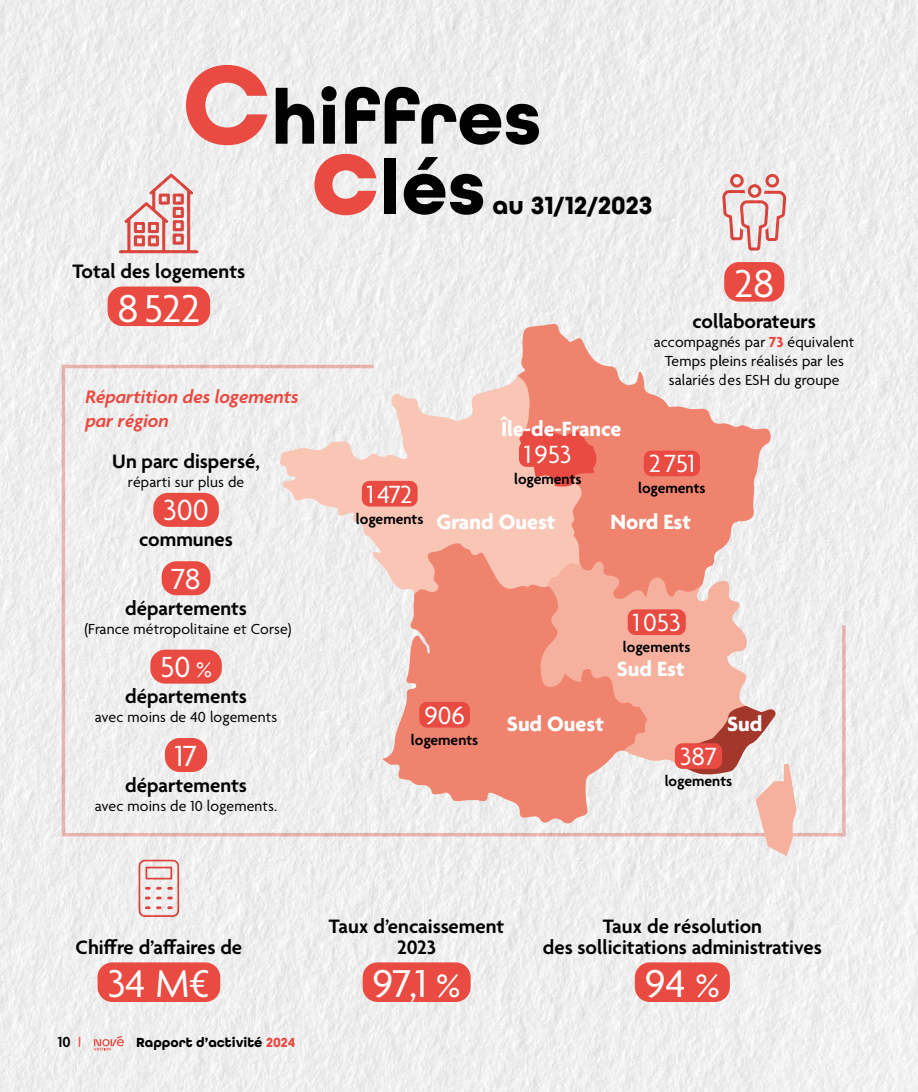
<style>
.page{position:relative;width:918px;height:1092px;background:#fff}
.page>*{position:absolute;margin:0;border:0;box-sizing:border-box;transform-origin:0 0}
.t1{font:700 78.58px/70px "All Round Gothic";color:#000}
.t2{font:42px "Agenda";color:#fff}
.t3{font:31.5px "Agenda";color:#fff}
.t4{font:26.95px "Agenda";letter-spacing:-.005em;color:#fff}
.t5{font:700 26.25px "All Round Gothic";color:#000}
.t6{font:700 22.4px "Agenda";color:#fff}
.t7{font:600 21px/21px "Agenda";color:#000;text-align:center}
.t8{font:italic 600 19.6px/23.4px "Agenda";color:#e94a41}
.t9{font:15.75px/18.9px "Agenda";letter-spacing:.01em;color:#000;text-align:center}
.t10{font:600 15.75px "Agenda";color:#000}
.t11{font:700 14px "All Round Gothic";color:#000}
.s1{font-size:117.95px;color:#e94a41}
.s2{font-size:22.75px}
.s3{font-weight:700;color:#e94a41}
.s4{font-weight:400;color:#e94a41}
.s5{color:#e94a41}
.s6{font-size:35px}
</style>
<div class="page">
<img style="left:0;top:0;width:918px;height:1091px">
<svg style="left:60px;top:363px;width:787px;height:475px"></svg>
<div style="left:724px;top:262px;width:60px;height:39px;background:#e94a41;border-radius:15px"></div>
<div style="left:97px;top:962px;width:123px;height:39px;background:#e94a41;border-radius:15px"></div>
<div style="left:363px;top:962px;width:108px;height:39px;background:#e94a41;border-radius:15px"></div>
<div style="left:635px;top:962px;width:95px;height:39px;background:#e94a41;border-radius:15px"></div>
<svg style="left:138px;top:858px;width:42px;height:59px"></svg>
<svg style="left:119px;top:173px;width:80px;height:80px"></svg>
<svg style="left:720px;top:172px;width:67px;height:83px"></svg>
<svg style="left:279px;top:323px;width:517px;height:533px"></svg>
<div style="left:362px;top:481px;width:55px;height:25px;background:#e94a41;border-radius:8px"></div>
<div style="left:519px;top:441px;width:58px;height:26px;background:#e94a41;border-radius:8px"></div>
<div style="left:644px;top:450px;width:56px;height:26px;background:#e94a41;border-radius:8px"></div>
<div style="left:628px;top:609px;width:58px;height:26px;background:#e94a41;border-radius:8px"></div>
<div style="left:419px;top:701px;width:51px;height:26px;background:#e94a41;border-radius:8px"></div>
<div style="left:675px;top:743px;width:47px;height:25px;background:#e94a41;border-radius:8px"></div>
<div style="left:108px;top:286px;width:102px;height:40px;background:#e94a41;border-radius:15px"></div>
<div style="left:153px;top:493px;width:66px;height:34px;background:#e94a41;border-radius:15px"></div>
<div style="left:162px;top:561px;width:48px;height:34px;background:#e94a41;border-radius:15px"></div>
<div style="left:150px;top:649px;width:72px;height:34px;background:#e94a41;border-radius:15px"></div>
<div style="left:165px;top:738px;width:42px;height:34px;background:#e94a41;border-radius:15px"></div>
<svg style="left:94px;top:1035px;width:30px;height:15px"></svg>
<h1 class="t1" style="left:311px;top:83px;width:232px;text-indent:-129px"><span class="s1">C</span>hiffres <span class="s1">c</span>lés</h1>
<p class="t5" style="left:492px;top:189px;width:162px">au 31/12/2023</p>
<p class="t7" style="left:73px;top:262px;width:174px">Total des logements</p>
<h2 class="t2" style="left:117px;top:285px;width:84px">8522</h2>
<p class="t8" style="left:85px;top:386px;width:215px">Répartition des logements par région</p>
<p class="t7" style="left:112px;top:452px;width:149px">Un parc dispersé,</p>
<p class="t9" style="left:128px;top:473px;width:118px">réparti sur plus de</p>
<h3 class="t3" style="left:163px;top:493px;width:47px">300</h3>
<p class="t7" style="left:139px;top:529px;width:95px">communes</p>
<h3 class="t3" style="left:172px;top:561px;width:31px">78</h3>
<p class="t7" style="left:125px;top:599px;width:123px">départements</p>
<p class="t9" style="left:84px;top:620px;width:209px">(France métropolitaine et Corse)</p>
<h3 class="t3" style="left:160px;top:650px;width:53px">50 <span class="s2">%</span></h3>
<p class="t7" style="left:125px;top:687px;width:123px">départements</p>
<p class="t9" style="left:95px;top:708px;width:184px">avec moins de 40 logements</p>
<h3 class="t3" style="left:175px;top:738px;width:24px">17</h3>
<p class="t7" style="left:125px;top:775px;width:123px">départements</p>
<p class="t9" style="left:95px;top:797px;width:184px">avec moins de 10 logements.</p>
<p class="t4" style="left:367px;top:479px;width:47px">1 472</p>
<p class="t10" style="left:356px;top:510px;width:69px">logements</p>
<p class="t6" style="left:501px;top:416px;width:122px">Île-de-France</p>
<p class="t4" style="left:524px;top:440px;width:49px">1 953</p>
<p class="t10" style="left:514px;top:470px;width:69px">logements</p>
<h2 class="t2" style="left:734px;top:261px;width:42px">28</h2>
<p class="t7" style="left:692px;top:312px;width:125px">collaborateurs</p>
<p class="t9" style="left:654px;top:333px;width:202px">accompagnés par <span class="s3">73</span> équivalent<br>Temps pleins réalisés par les salariés des ESH du groupe</p>
<p class="t4" style="left:649px;top:449px;width:47px">2 751</p>
<p class="t10" style="left:638px;top:479px;width:69px">logements</p>
<p class="t6" style="left:437px;top:509px;width:120px">Grand Ouest</p>
<p class="t6" style="left:610px;top:509px;width:82px">Nord Est</p>
<p class="t4" style="left:633px;top:608px;width:49px">1053</p>
<p class="t10" style="left:623px;top:638px;width:69px">logements</p>
<p class="t6" style="left:617px;top:657px;width:69px">Sud Est</p>
<p class="t4" style="left:424px;top:700px;width:42px">906</p>
<p class="t10" style="left:411px;top:731px;width:69px">logements</p>
<p class="t6" style="left:507px;top:712px;width:99px">Sud Ouest</p>
<p class="t6" style="left:727px;top:712px;width:37px">Sud</p>
<p class="t4" style="left:680px;top:741px;width:39px">387</p>
<p class="t10" style="left:665px;top:772px;width:69px">logements</p>
<p class="t7" style="left:76px;top:937px;width:168px">Chiffre d’affaires de</p>
<h2 class="t2" style="left:107px;top:961px;width:104px">34 M€</h2>
<p class="t10" style="left:58px;top:1033px;width:25px">10 <span class="s4">I</span></p>
<p class="t11" style="left:136px;top:1034px;width:161px">Rapport d’activité <span class="s5">2024</span></p>
<p class="t7" style="left:329px;top:916px;width:177px">Taux d’encaissement<br>2023</p>
<h2 class="t2" style="left:372px;top:961px;width:90px">97,1 <span class="s6">%</span></h2>
<p class="t7" style="left:543px;top:916px;width:280px">Taux de résolution<br>des sollicitations administratives</p>
<h2 class="t2" style="left:645px;top:961px;width:77px">94 <span class="s6">%</span></h2>
</div>
